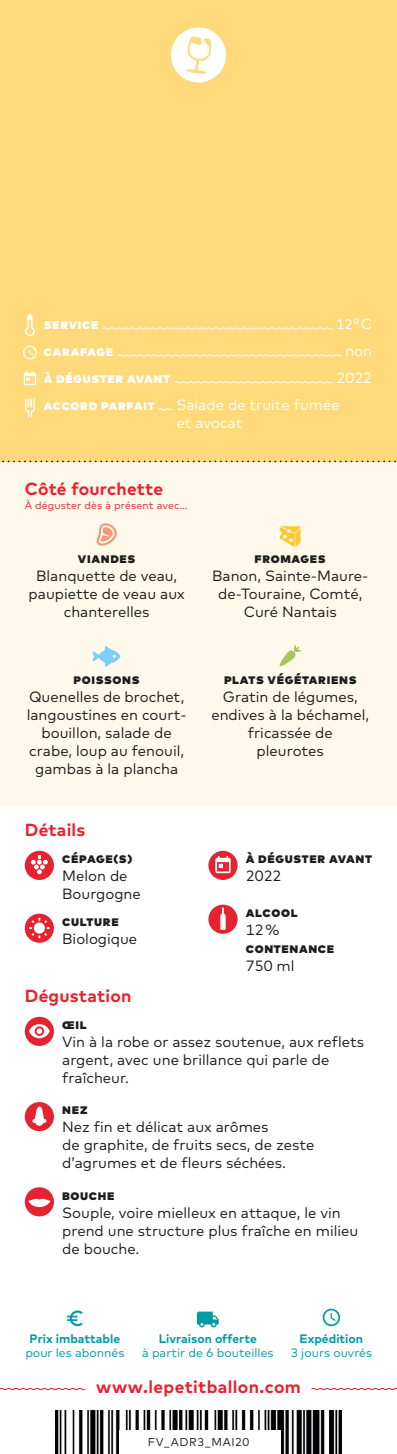
<style>
.page{position:relative;width:397px;height:1454px;background:#fff}
.page>*{position:absolute;margin:0;border:0;box-sizing:border-box;transform-origin:0 0}
.t1{font:700 17.5px "Mark Pro";letter-spacing:.015em;color:#e52330}
.t2{font:14.88px/18px "Mark Pro";color:#1d1d1b}
.t3{font:14.88px/18px "Mark Pro";color:#fff}
.t4{font:900 14px "Mark Pro";letter-spacing:.045em;color:#1d1d1b}
.t5{font:900 14px "Mark Pro";letter-spacing:.045em;color:#fff}
.t6{font:14px "Mark Pro";color:#fff}
.t7{font:12.25px "Mark Pro";color:#009aa9}
.t8{font:700 12.25px "Mark Pro";color:#009aa9}
.t9{font:11.38px "Mark Pro";letter-spacing:.06em;color:#1d1d1b}
.t10{font:10.5px "Mark Pro";letter-spacing:.015em;color:#e52330}
.s1{font-size:14.88px}
</style>
<div class="page">
<div style="left:0;top:461px;width:397px;height:344px;background:#fff9eb"></div>
<svg style="left:311px;top:1388px;width:86px;height:2px"></svg>
<svg style="left:323px;top:1308px;width:17px;height:18px"></svg>
<svg style="left:67px;top:1310px;width:16px;height:16px"></svg>
<svg style="left:197px;top:1311px;width:22px;height:16px"></svg>
<div style="left:208px;top:851px;width:29px;height:29px;background:#e52330;border-radius:50%"></div>
<svg style="left:215px;top:856px;width:16px;height:17px"></svg>
<div style="left:208px;top:904px;width:29px;height:29px;background:#e52330;border-radius:50%"></div>
<svg style="left:220px;top:907px;width:6px;height:22px"></svg>
<svg style="left:0;top:1388px;width:86px;height:2px"></svg>
<div style="left:25px;top:851px;width:29px;height:29px;background:#e52330;border-radius:50%"></div>
<svg style="left:31px;top:855px;width:17px;height:19px"></svg>
<img style="left:55px;top:1410px;width:287px;height:43px">
<div style="left:119px;top:1430px;width:161px;height:23px;background:#fff"></div>
<div style="left:0;top:0;width:397px;height:461px;background:#ffd97a"></div>
<div style="left:25px;top:913px;width:29px;height:29px;background:#e52330;border-radius:50%"></div>
<svg style="left:29px;top:918px;width:21px;height:20px"></svg>
<div style="left:25px;top:1016px;width:29px;height:30px;background:#e52330;border-radius:50%"></div>
<svg style="left:29px;top:1024px;width:21px;height:14px"></svg>
<div style="left:25px;top:1187px;width:29px;height:29px;background:#e52330;border-radius:50%"></div>
<svg style="left:28px;top:1198px;width:23px;height:9px"></svg>
<div style="left:25px;top:1102px;width:29px;height:29px;background:#e52330;border-radius:50%"></div>
<svg style="left:32px;top:1106px;width:14px;height:19px"></svg>
<svg style="left:96px;top:523px;width:21px;height:22px"></svg>
<svg style="left:279px;top:645px;width:22px;height:22px"></svg>
<svg style="left:280px;top:526px;width:20px;height:21px"></svg>
<svg style="left:102px;top:327px;width:231px;height:3px"></svg>
<svg style="left:117px;top:354px;width:225px;height:3px"></svg>
<svg style="left:174px;top:381px;width:159px;height:3px"></svg>
<svg style="left:158px;top:408px;width:15px;height:3px"></svg>
<svg style="left:93px;top:646px;width:27px;height:21px"></svg>
<svg style="left:0;top:460px;width:397px;height:2px"></svg>
<svg style="left:171px;top:27px;width:55px;height:55px"></svg>
<svg style="left:24px;top:371px;width:12px;height:14px"></svg>
<svg style="left:23px;top:346px;width:14px;height:13px"></svg>
<svg style="left:25px;top:314px;width:10px;height:22px"></svg>
<svg style="left:25px;top:398px;width:10px;height:19px"></svg>
<p class="t5" style="left:44px;top:314px;width:56px">service</p>
<p class="t5" style="left:44px;top:340px;width:71px">carafage</p>
<p class="t5" style="left:44px;top:367px;width:128px">à déguster avant</p>
<p class="t6" style="left:336px;top:314px;width:38px">12<span class="s1">° C</span></p>
<p class="t3" style="left:345px;top:341px;width:28px">non</p>
<p class="t3" style="left:336px;top:368px;width:37px">2022</p>
<p class="t5" style="left:44px;top:394px;width:112px">accord parfait</p>
<p class="t3" style="left:176px;top:395px;width:165px">Salade de truite fumée et avocat</p>
<p class="t1" style="left:25px;top:476px;width:140px">Côté fourchette</p>
<p class="t10" style="left:25px;top:497px;width:164px">À déguster dès à présent avec…</p>
<p class="t4" style="left:78px;top:547px;width:59px">viandes</p>
<p class="t2" style="left:29px;top:565px;width:158px;text-align:center">Blanquette de veau, paupiette de veau aux chanterelles</p>
<p class="t4" style="left:74px;top:668px;width:67px">poissons</p>
<p class="t2" style="left:27px;top:686px;width:161px;text-align:center">Quenelles de brochet, langoustines en court&shy;bouillon, salade de crabe, loup au fenouil, gambas à la plancha</p>
<p class="t1" style="left:25px;top:817px;width:62px">Détails</p>
<p class="t4" style="left:62px;top:847px;width:71px">cépage(s)</p>
<p class="t2" style="left:62px;top:865px;width:80px">Melon de<br>Bourgogne</p>
<p class="t2" style="left:62px;top:928px;width:77px">Biologique</p>
<p class="t4" style="left:62px;top:910px;width:58px">culture</p>
<p class="t1" style="left:25px;top:982px;width:108px">Dégustation</p>
<p class="t4" style="left:62px;top:1013px;width:26px">œil</p>
<p class="t4" style="left:255px;top:547px;width:73px">fromages</p>
<p class="t2" style="left:212px;top:565px;width:158px;text-align:center">Banon, Sainte-Maure&shy;de-Touraine, Comté,<br>Curé Nantais</p>
<p class="t4" style="left:224px;top:668px;width:134px">plats végétariens</p>
<p class="t2" style="left:211px;top:686px;width:159px;text-align:center">Gratin de légumes, endives à la béchamel, fricassée de<br>pleurotes</p>
<p class="t4" style="left:246px;top:847px;width:128px">à déguster avant</p>
<p class="t2" style="left:246px;top:865px;width:37px">2022</p>
<p class="t4" style="left:246px;top:901px;width:53px">alcool</p>
<p class="t4" style="left:246px;top:937px;width:90px">contenance</p>
<p class="t2" style="left:246px;top:919px;width:35px">12 %</p>
<p class="t2" style="left:246px;top:955px;width:50px">750 ml</p>
<p class="t2" style="left:62px;top:1031px;width:303px">Vin à la robe or assez soutenue, aux reflets argent, avec une brillance qui parle de fraîcheur.</p>
<p class="t2" style="left:62px;top:1117px;width:254px">Nez fin et délicat aux arômes<br>de graphite, de fruits secs, de zeste d’agrumes et de fleurs séchées.</p>
<p class="t2" style="left:62px;top:1202px;width:298px">Souple, voire mielleux en attaque, le vin prend une structure plus fraîche en milieu de bouche.</p>
<p class="t4" style="left:62px;top:1098px;width:27px">nez</p>
<p class="t4" style="left:62px;top:1183px;width:54px">bouche</p>
<p class="t8" style="left:159px;top:1329px;width:100px">Livraison offerte</p>
<p class="t7" style="left:142px;top:1343px;width:133px">à partir de 6 bouteilles</p>
<p class="t1" style="left:96px;top:1373px;width:206px">www.lepetitballon.com</p>
<p class="t8" style="left:30px;top:1329px;width:92px">Prix imbattable</p>
<p class="t7" style="left:25px;top:1343px;width:101px">pour les abonnés</p>
<p class="t8" style="left:299px;top:1329px;width:65px">Expédition</p>
<p class="t7" style="left:291px;top:1343px;width:83px">3 jours ouvrés</p>
<p class="t9" style="left:148px;top:1433px;width:103px">FV_ADR3_MAI20</p>
</div>
